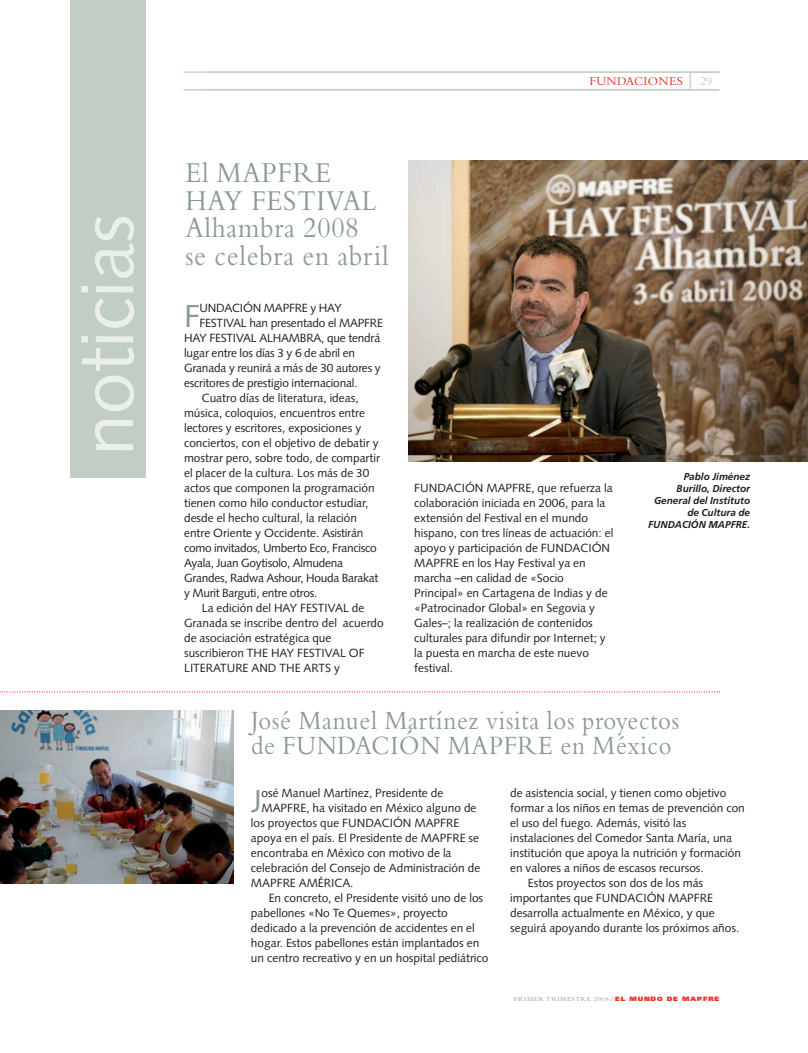
<style>
.page{position:relative;width:808px;height:1053px;background:#fff}
.page>*{position:absolute;margin:0;border:0;box-sizing:border-box;transform-origin:0 0}
.t1{font:75px "Syntax";color:#ebefec}
.t2{font:31.88px "Syntax";color:#8b9b92}
.t3{font:30px/27.5px "Bembo";letter-spacing:.03em;color:#8b9b92;scale:.9 1}
.t4{font:27.5px/25px "Bembo";letter-spacing:.03em;color:#8b9b92;scale:.9 1}
.t5{font:12.5px "Bembo";letter-spacing:.025em;color:#ee2e22}
.t6{font:12.5px "Bembo";color:#c2cdc5}
.t7{font:11.88px/15px "Syntax";color:#231f20}
.t8{font:11.88px "Syntax";letter-spacing:-.02em;color:#231f20}
.t9{font:italic 700 10px/12px "Frutiger";color:#231f20;text-align:right}
.t10{font:6.25px "Bembo";letter-spacing:.075em;color:#8b9b92;scale:1.1 1}
.s1{font-weight:700}
.s2{font-family:"Frutiger";font-weight:900;color:#ee2e22}
</style>
<div class="page">
<hr style="left:183px;top:71px;width:536px;height:2px;background:#c2cdc5">
<hr style="left:183px;top:89px;width:536px;height:1px;background:#c2cdc5">
<svg style="left:690px;top:73px;width:1px;height:16px"></svg>
<div style="left:71px;top:0;width:75px;height:477px;background:#c2cdc5"></div>
<img style="left:0;top:710px;width:234px;height:173px">
<img style="left:408px;top:161px;width:400px;height:300px">
<svg style="left:0;top:691px;width:720px;height:1px"></svg>
<p class="t1" style="left:75px;top:456px;width:243px;rotate:-90deg">noticias</p>
<p class="t5" style="left:589px;top:76px;width:95px">FUNDACIONES</p>
<p class="t6" style="left:700px;top:76px;width:14px">29</p>
<p class="t3" style="left:185px;top:162px;width:227px">El MAPFRE<br>HAY FESTIVAL<br>Alhambra 2008<br>se celebra en abril</p>
<p class="t2" style="left:184px;top:302px;width:17px">F</p>
<p class="t7" style="left:199px;top:301px;width:144px">UNDACIÓN MAPFRE y HAY</p>
<p class="t7" style="left:199px;top:316px;width:185px">FESTIVAL han presentado el MAPFRE</p>
<p class="t7" style="left:184px;top:331px;width:198px">HAY FESTIVAL ALHAMBRA, que tendrá</p>
<p class="t7" style="left:184px;top:346px;width:173px">lugar entre los días 3 y 6 de abril en</p>
<p class="t7" style="left:184px;top:361px;width:198px">Granada y reunirá a más de 30 autores y</p>
<p class="t7" style="left:184px;top:376px;width:175px">escritores de prestigio internacional.</p>
<p class="t7" style="left:202px;top:391px;width:158px">Cuatro días de literatura, ideas,</p>
<p class="t7" style="left:184px;top:406px;width:182px">música, coloquios, encuentros entre</p>
<p class="t7" style="left:184px;top:421px;width:179px">lectores y escritores, exposiciones y</p>
<p class="t7" style="left:184px;top:436px;width:196px">conciertos, con el objetivo de debatir y</p>
<p class="t7" style="left:184px;top:451px;width:198px">mostrar pero, sobre todo, de compartir</p>
<p class="t7" style="left:184px;top:466px;width:187px">el placer de la cultura. Los más de 30</p>
<p class="t7" style="left:184px;top:481px;width:192px">actos que componen la programación</p>
<p class="t7" style="left:184px;top:496px;width:186px">tienen como hilo conductor estudiar,</p>
<p class="t7" style="left:184px;top:511px;width:175px">desde el hecho cultural, la relación</p>
<p class="t7" style="left:184px;top:526px;width:181px">entre Oriente y Occidente. Asistirán</p>
<p class="t8" style="left:184px;top:543px;width:194px">como invitados, Umberto Eco, Francisco</p>
<p class="t8" style="left:184px;top:558px;width:161px">Ayala, Juan Goytisolo, Almudena</p>
<p class="t8" style="left:184px;top:573px;width:196px">Grandes, Radwa Ashour, Houda Barakat</p>
<p class="t8" style="left:184px;top:588px;width:135px">y Murit Barguti, entre otros.</p>
<p class="t7" style="left:202px;top:601px;width:164px">La edición del HAY FESTIVAL de</p>
<p class="t7" style="left:184px;top:616px;width:201px">Granada se inscribe dentro del acuerdo</p>
<p class="t7" style="left:184px;top:631px;width:149px">de asociación estratégica que</p>
<p class="t7" style="left:184px;top:646px;width:182px">suscribieron THE HAY FESTIVAL OF</p>
<p class="t7" style="left:184px;top:661px;width:157px">LITERATURE AND THE ARTS y</p>
<p class="t7" style="left:414px;top:481px;width:201px">FUNDACIÓN MAPFRE, que refuerza la colaboración iniciada en 2006, para la extensión del Festival en el mundo hispano, con tres líneas de actuación: el apoyo y participación de FUNDACIÓN MAPFRE en los Hay Festival ya en marcha –en calidad de «Socio Principal» en Cartagena de Indias y de «Patrocinador Global» en Segovia y Gales–; la realización de contenidos culturales para difundir por Internet; y la puesta en marcha de este nuevo festival.</p>
<p class="t9" style="left:648px;top:471px;width:103px">Pablo Jiménez<br>Burillo, Director<br>General del Instituto de Cultura de<br>FUNDACIÓN MAPFRE.</p>
<p class="t4" style="left:251px;top:710px;width:477px">José Manuel Martínez visita los proyectos de FUNDACIÓN MAPFRE en México</p>
<p class="t2" style="left:251px;top:787px;width:12px">J</p>
<p class="t7" style="left:261px;top:786px;width:183px">osé Manuel Martínez, Presidente de</p>
<p class="t7" style="left:510px;top:786px;width:218px">de asistencia social, y tienen como objetivo</p>
<p class="t7" style="left:510px;top:801px;width:236px">formar a los niños en temas de prevención con</p>
<p class="t7" style="left:510px;top:816px;width:178px">el uso del fuego. Además, visitó las</p>
<p class="t7" style="left:510px;top:831px;width:223px">instalaciones del Comedor Santa María, una</p>
<p class="t7" style="left:510px;top:846px;width:232px">institución que apoya la nutrición y formación</p>
<p class="t7" style="left:510px;top:861px;width:195px">en valores a niños de escasos recursos.</p>
<p class="t7" style="left:528px;top:876px;width:177px">Estos proyectos son dos de los más</p>
<p class="t7" style="left:510px;top:891px;width:204px">importantes que FUNDACIÓN MAPFRE</p>
<p class="t7" style="left:510px;top:906px;width:206px">desarrolla actualmente en México, y que</p>
<p class="t7" style="left:510px;top:921px;width:231px">seguirá apoyando durante los próximos años.</p>
<p class="t7" style="left:261px;top:801px;width:217px">MAPFRE, ha visitado en México alguno de</p>
<p class="t7" style="left:251px;top:816px;width:210px">los proyectos que FUNDACIÓN MAPFRE</p>
<p class="t7" style="left:251px;top:831px;width:230px">apoya en el país. El Presidente de MAPFRE se</p>
<p class="t7" style="left:251px;top:846px;width:202px">encontraba en México con motivo de la</p>
<p class="t7" style="left:251px;top:861px;width:231px">celebración del Consejo de Administración de</p>
<p class="t7" style="left:251px;top:876px;width:104px">MAPFRE AMÉRICA.</p>
<p class="t7" style="left:269px;top:891px;width:216px">En concreto, el Presidente visitó uno de los</p>
<p class="t7" style="left:251px;top:906px;width:198px">pabellones «No Te Quemes», proyecto</p>
<p class="t7" style="left:251px;top:921px;width:225px">dedicado a la prevención de accidentes en el</p>
<p class="t7" style="left:251px;top:936px;width:230px">hogar. Estos pabellones están implantados en</p>
<p class="t7" style="left:251px;top:951px;width:239px">un centro recreativo y en un hospital pediátrico</p>
<p class="t10" style="left:514px;top:996px;width:188px">PRIMER TRIMESTRE 2008<span class="s1">/</span> <span class="s2">EL MUNDO DE MAPFRE</span></p>
</div>
